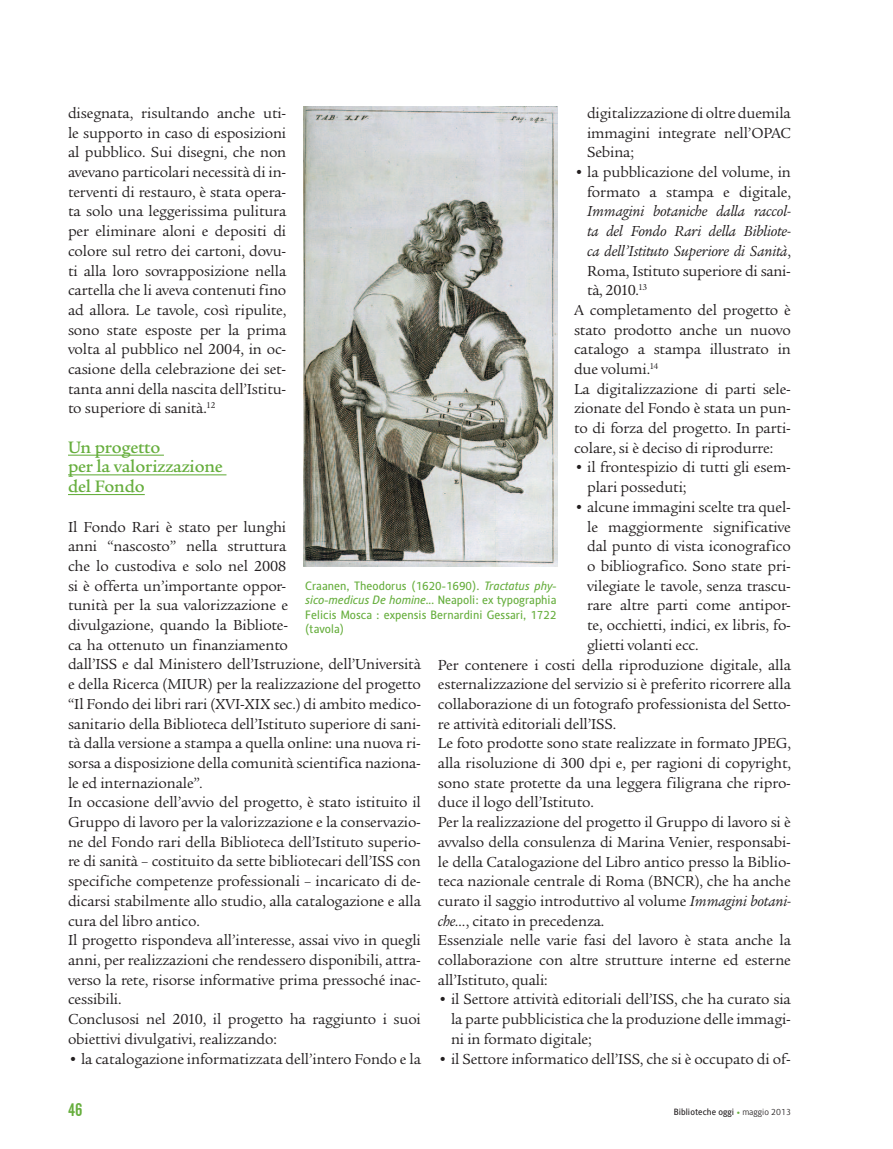
<style>
.page{position:relative;width:893px;height:1149px;background:#fff}
.page>*{position:absolute;margin:0;border:0;box-sizing:border-box;transform-origin:0 0}
.t1{font:500 18px/19.6px "Legacy Ser ITC";letter-spacing:-.01em;color:#66ae3d}
.t2{font:18px "Alternate Gothic No 2 BT";color:#66ae3d}
.t3{font:15.75px/19.6px "Legacy Ser ITC";letter-spacing:-.01em;color:#231f20;text-align:justify}
.t4{font:italic 15.75px "Legacy Ser ITC";letter-spacing:-.01em;color:#231f20}
.t5{font:12px/14.4px "Alber";color:#66ae3d;text-align:justify}
.t6{font:9px "Alber";color:#231f20}
.s1{font-style:italic}
.s2{font-style:normal}
.s3{font-weight:700;font-style:italic;color:#66ae3d}
.s4{font-weight:300}
</style>
<div class="page">
<hr style="left:68px;top:454px;width:96px;height:1px;background:#66ae3d">
<hr style="left:68px;top:474px;width:158px;height:1px;background:#66ae3d">
<hr style="left:68px;top:494px;width:77px;height:1px;background:#66ae3d">
<img style="left:304px;top:106px;width:253px;height:460px">
<p class="t3" style="left:68px;top:103px;width:220px">disegnata, risultando anche uti&shy;le supporto in caso di esposizioni al pubblico. Sui disegni, che non avevano particolari necessità di in&shy;terventi di restauro, è stata opera&shy;ta solo una leggerissima pulitura per eliminare aloni e depositi di colore sul retro dei cartoni, dovu&shy;ti alla loro sovrapposizione nella cartella che li aveva contenuti fino ad allora. Le tavole, così ripulite, sono state esposte per la prima volta al pubblico nel 2004, in oc&shy;casione della celebrazione dei set&shy;tanta anni della nascita dell’Istitu&shy;to superiore di sanità.<sup>12</sup></p>
<p class="t1" style="left:68px;top:437px;width:156px">Un progetto<br>per la valorizzazione del Fondo</p>
<p class="t3" style="left:68px;top:516px;width:354px;text-align:left">Il Fondo Rari è stato per lunghi<br>anni “nascosto” nella struttura<br>che lo custodiva e solo nel 2008<br>si è offerta un’importante oppor-<br>tunità per la sua valorizzazione e<br>divulgazione, quando la Bibliote-<br>ca ha ottenuto un finanziamento<br>dall’ISS e dal Ministero dell’Istruzione, dell’Università e della Ricerca (MIUR) per la realizzazione del progetto “Il Fondo dei libri rari (XVI-XIX sec.) di ambito medico&shy;sanitario della Biblioteca dell’Istituto superiore di sani&shy;tà dalla versione a stampa a quella online: una nuova ri&shy;sorsa a disposizione della comunità scientifica naziona&shy;le ed internazionale”<span class="s1">.<br></span>In occasione dell’avvio del progetto, è stato istituito il Gruppo di lavoro per la valorizzazione e la conservazio&shy;ne del Fondo rari della Biblioteca dell’Istituto superio&shy;re di sanità – costituito da sette bibliotecari dell’ISS con specifiche competenze professionali – incaricato di de&shy;dicarsi stabilmente allo studio, alla catalogazione e alla cura del libro antico.<br>Il progetto rispondeva all’interesse, assai vivo in quegli anni, per realizzazioni che rendessero disponibili, attra&shy;verso la rete, risorse informative prima pressoché inac&shy;cessibili.<br>Conclusosi nel 2010, il progetto ha raggiunto i suoi obiettivi divulgativi, realizzando:</p>
<p class="t3" style="left:68px;top:1048px;width:354px">• la catalogazione informatizzata dell’intero Fondo e la</p>
<p class="t3" style="left:587px;top:103px;width:205px">digitalizzazione di oltre duemila immagini integrate nell’OPAC Sebina;</p>
<p class="t3" style="left:574px;top:162px;width:218px;text-align:right">• la pubblicazione del volume, in formato a stampa e digitale,</p>
<p class="t4" style="left:587px;top:202px;width:205px">Immagini botaniche dalla raccol-</p>
<p class="t4" style="left:587px;top:222px;width:205px">ta del Fondo Rari della Bibliote-</p>
<p class="t4" style="left:587px;top:242px;width:205px">ca dell’Istituto Superiore di Sanità<span class="s2">,</span></p>
<p class="t3" style="left:587px;top:261px;width:205px">Roma, Istituto superiore di sani-</p>
<p class="t3" style="left:587px;top:280px;width:62px">tà, 2010.<sup>13</sup></p>
<p class="t3" style="left:574px;top:300px;width:218px">A completamento del progetto è</p>
<p class="t3" style="left:574px;top:320px;width:218px">stato prodotto anche un nuovo</p>
<p class="t3" style="left:574px;top:339px;width:218px">catalogo a stampa illustrato in</p>
<p class="t3" style="left:574px;top:359px;width:86px">due volumi.<sup>14</sup></p>
<p class="t3" style="left:574px;top:379px;width:218px">La digitalizzazione di parti sele-</p>
<p class="t3" style="left:574px;top:398px;width:218px">zionate del Fondo è stata un pun-</p>
<p class="t3" style="left:574px;top:418px;width:218px">to di forza del progetto. In parti-</p>
<p class="t3" style="left:574px;top:438px;width:201px">colare, si è deciso di riprodurre:</p>
<p class="t3" style="left:587px;top:457px;width:205px;text-indent:-13px">• il frontespizio di tutti gli esem&shy;plari posseduti;</p>
<p class="t3" style="left:574px;top:497px;width:218px">• alcune immagini scelte tra quel-</p>
<p class="t3" style="left:587px;top:517px;width:205px">le maggiormente significative</p>
<p class="t3" style="left:587px;top:536px;width:205px">dal punto di vista iconografico</p>
<p class="t3" style="left:587px;top:556px;width:205px">o bibliografico. Sono state pri-</p>
<p class="t3" style="left:587px;top:576px;width:205px">vilegiate le tavole, senza trascu-</p>
<p class="t3" style="left:587px;top:595px;width:205px">rare altre parti come antipor-</p>
<p class="t3" style="left:587px;top:615px;width:205px">te, occhietti, indici, ex libris, fo-</p>
<p class="t3" style="left:587px;top:635px;width:113px">glietti volanti ecc.</p>
<p class="t3" style="left:438px;top:654px;width:354px">Per contenere i costi della riproduzione digitale, alla</p>
<p class="t3" style="left:438px;top:674px;width:354px">esternalizzazione del servizio si è preferito ricorrere alla</p>
<p class="t3" style="left:438px;top:694px;width:354px">collaborazione di un fotografo professionista del Setto-</p>
<p class="t3" style="left:438px;top:713px;width:180px">re attività editoriali dell’ISS.</p>
<p class="t3" style="left:438px;top:733px;width:354px">Le foto prodotte sono state realizzate in formato JPEG,</p>
<p class="t3" style="left:438px;top:753px;width:354px">alla risoluzione di 300 dpi e, per ragioni di copyright,</p>
<p class="t3" style="left:438px;top:772px;width:354px">sono state protette da una leggera filigrana che ripro-</p>
<p class="t3" style="left:438px;top:792px;width:157px">duce il logo dell’Istituto.</p>
<p class="t3" style="left:438px;top:812px;width:354px">Per la realizzazione del progetto il Gruppo di lavoro si è</p>
<p class="t3" style="left:438px;top:832px;width:354px">avvalso della consulenza di Marina Venier, responsabi-</p>
<p class="t3" style="left:438px;top:851px;width:354px">le della Catalogazione del Libro antico presso la Biblio-</p>
<p class="t3" style="left:438px;top:871px;width:354px">teca nazionale centrale di Roma (BNCR), che ha anche</p>
<p class="t3" style="left:438px;top:891px;width:354px">curato il saggio introduttivo al volume <span class="s1">Immagini botani-</span></p>
<p class="t3" style="left:438px;top:910px;width:168px"><span class="s1">che…</span>, citato in precedenza.</p>
<p class="t3" style="left:438px;top:930px;width:354px">Essenziale nelle varie fasi del lavoro è stata anche la</p>
<p class="t3" style="left:438px;top:950px;width:354px">collaborazione con altre strutture interne ed esterne</p>
<p class="t3" style="left:438px;top:969px;width:111px">all’Istituto, quali:</p>
<p class="t3" style="left:451px;top:989px;width:341px;text-indent:-13px">• il Settore attività editoriali dell’ISS, che ha curato sia la parte pubblicistica che la produzione delle immagi&shy;ni in formato digitale;</p>
<p class="t3" style="left:438px;top:1048px;width:354px">• il Settore informatico dell’ISS, che si è occupato di of-</p>
<p class="t5" style="left:305px;top:578px;width:253px">Craanen, Theodorus (1620-1690). <span class="s1">Tractatus phy&shy;sico-medicus De homine...</span> Neapoli: ex typographia Felicis Mosca : expensis Bernardini Gessari, 1722 (tavola)</p>
<p class="t2" style="left:68px;top:1099px;width:16px">46</p>
<p class="t6" style="left:674px;top:1106px;width:119px">Biblioteche oggi <span class="s3">•</span> <span class="s4">maggio 2013</span></p>
</div>
